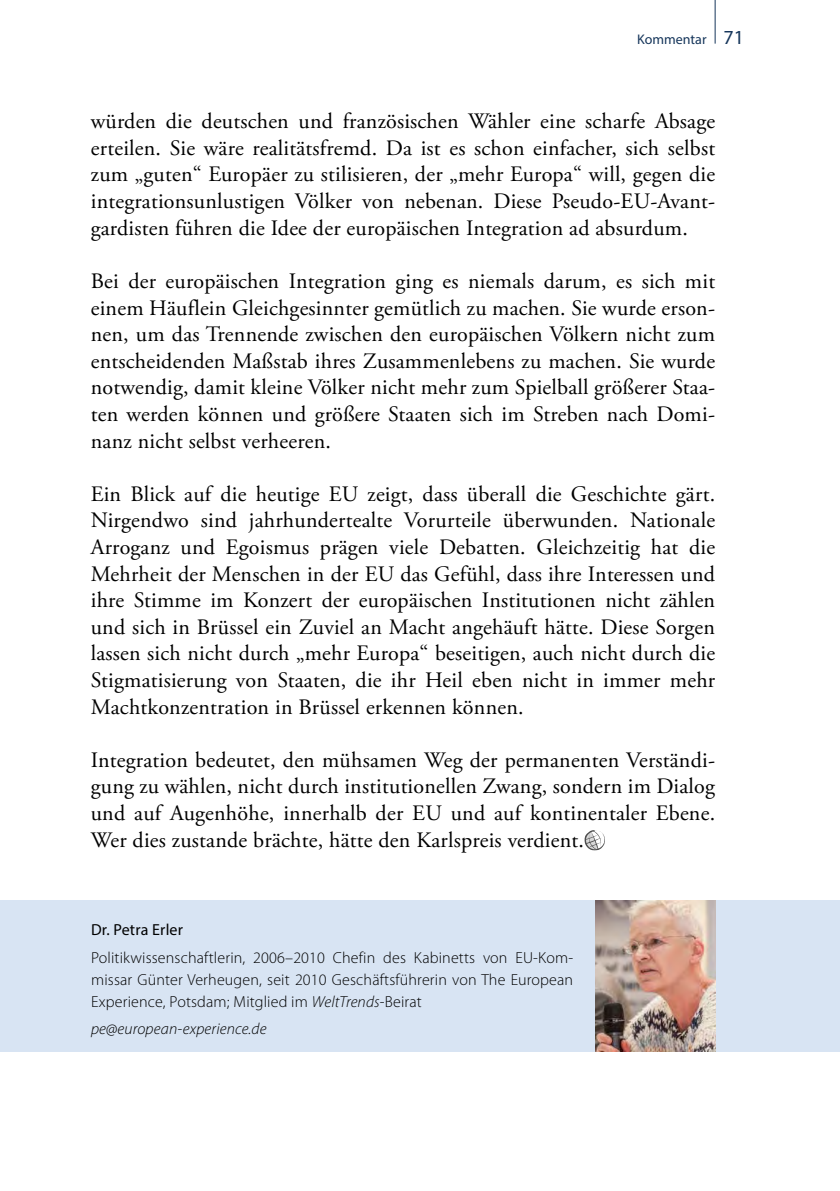
<style>
.page{position:relative;width:840px;height:1191px;background:#fff}
.page>*{position:absolute;margin:0;border:0;box-sizing:border-box;transform-origin:0 0}
.t1{font:22px/26.6px "Adobe Garamond Pro";letter-spacing:.01em;color:#000;text-align:justify}
.t2{font:300 16px/22px "Myriad Pro";letter-spacing:.01em;color:#000;text-align:justify}
.t3{font:italic 300 16px "Myriad Pro";letter-spacing:.01em;color:#000}
.t4{font:16px "Myriad Pro";letter-spacing:.01em;color:#000}
.t5{font:14px "Myriad Pro";color:#16365b}
.s1{font-size:20px}
.s2{font-style:italic}
</style>
<div class="page">
<hr style="left:714px;top:0;width:1px;height:44px;background:#16365b">
<svg style="left:584px;top:830px;width:21px;height:20px"></svg>
<div style="left:0;top:900px;width:839px;height:151px;background:#d8e4f3"></div>
<img style="left:595px;top:900px;width:119px;height:151px">
<p class="t5" style="left:637px;top:30px;width:108px">Kommentar <span class="s1">71</span></p>
<p class="t1" style="left:91px;top:109px;width:625px">würden die deutschen und französischen Wähler eine scharfe Absage erteilen. Sie wäre realitätsfremd. Da ist es schon einfacher, sich selbst zum „guten“ Europäer zu stilisieren, der „mehr Europa“ will, gegen die integrationsunlustigen Völker von nebenan. Diese Pseudo-EU-Avant&shy;gardisten führen die Idee der europäischen Integration ad absurdum.</p>
<p class="t1" style="left:91px;top:268px;width:625px">Bei der europäischen Integration ging es niemals darum, es sich mit einem Häuflein Gleichgesinnter gemütlich zu machen. Sie wurde erson&shy;nen, um das Trennende zwischen den europäischen Völkern nicht zum entscheidenden Maßstab ihres Zusammenlebens zu machen. Sie wurde notwendig, damit kleine Völker nicht mehr zum Spielball größerer Staa&shy;ten werden können und größere Staaten sich im Streben nach Domi&shy;nanz nicht selbst verheeren.</p>
<p class="t1" style="left:91px;top:481px;width:625px">Ein Blick auf die heutige EU zeigt, dass überall die Geschichte gärt.<br>Nirgendwo sind jahrhundertealte Vorurteile überwunden. Nationale Arroganz und Egoismus prägen viele Debatten. Gleichzeitig hat die Mehrheit der Menschen in der EU das Gefühl, dass ihre Interessen und ihre Stimme im Konzert der europäischen Institutionen nicht zählen und sich in Brüssel ein Zuviel an Macht angehäuft hätte. Diese Sorgen lassen sich nicht durch „mehr Europa“ beseitigen, auch nicht durch die Stigmatisierung von Staaten, die ihr Heil eben nicht in immer mehr Machtkonzentration in Brüssel erkennen können.</p>
<p class="t1" style="left:91px;top:747px;width:625px">Integration bedeutet, den mühsamen Weg der permanenten Verständi&shy;gung zu wählen, nicht durch institutionellen Zwang, sondern im Dialog und auf Augenhöhe, innerhalb der EU und auf kontinentaler Ebene.<br>Wer dies zustande brächte, hätte den Karlspreis verdient.</p>
<p class="t4" style="left:91px;top:919px;width:93px">Dr. Petra Erler</p>
<p class="t2" style="left:91px;top:946px;width:483px">Politikwissenschaftlerin, 2006–2010 Chefin des Kabinetts von EU-Kom&shy;missar Günter Verheugen, seit 2010 Geschäftsführerin von The European Experience, Potsdam; Mitglied im <span class="s2">WeltTrends</span>-Beirat</p>
<p class="t3" style="left:91px;top:1019px;width:177px">pe@european-experience.de</p>
</div>
